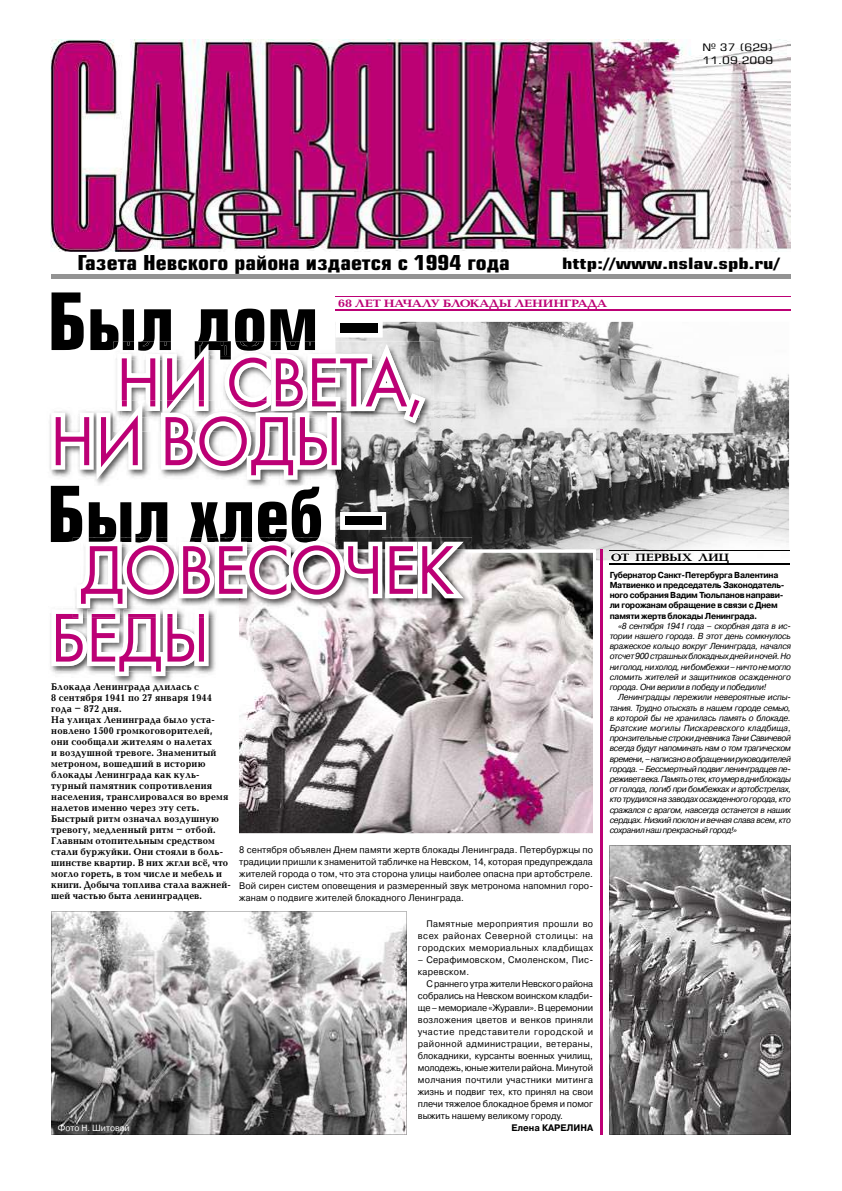
<style>
.page{position:relative;width:842px;height:1191px;background:#fff}
.page>*{position:absolute;margin:0;border:0;box-sizing:border-box;transform-origin:0 0}
.t1{font:700 76.8px "Europe Cond";color:#000;scale:.95 1}
.t2{font:700 75px "Europe Cond";color:#000;scale:.95 1}
.t3{font:72px/58.7px "Futura Book C";color:#bc0075;scale:.95 1}
.t4{font:71.4px "Futura Book C";color:#bc0075;scale:.95 1}
.t5{font:700 20px "Europe Cond";color:#000;scale:1.15 1}
.t6{font:700 15px "Europe Cond";color:#000;scale:1.45 1}
.t7{font:700 11px "Baltica C";letter-spacing:-.01em;color:#bc0075;scale:1.2 1}
.t8{font:700 11px "Baltica C";letter-spacing:-.02em;color:#000;scale:1.2 1}
.t9{font:700 10px/11px "Baltica C";letter-spacing:.02em;color:#000;scale:.95 1}
.t10{font:10px/13px "Europe Cond";color:#000;scale:1.52 1}
.t11{font:9.5px/12px "Pragmatica C";letter-spacing:.01em;color:#000;text-align:justify;scale:.95 1}
.t12{font:9.5px/12px "Pragmatica C";letter-spacing:.03em;color:#000;scale:.95 1}
.t13{font:700 9.5px "Pragmatica C";color:#000;scale:.95 1}
.t14{font:9px "Pragmatica C";color:#fff;scale:.95 1}
.t15{font:italic 8.7px/10.2px "Pragmatica C";letter-spacing:-.035em;color:#000;text-align:justify;scale:.95 1}
.t16{font:700 8.7px/10.2px "Pragmatica C";letter-spacing:-.03em;color:#000;scale:.95 1}
</style>
<div class="page">
<img style="left:51px;top:39px;width:739px;height:212px">
<svg style="left:76px;top:241px;width:436px;height:34px"></svg>
<hr style="left:51px;top:275px;width:740px;height:4px;background:#939393">
<img style="left:731px;top:374px;width:58px;height:169px">
<hr style="left:335px;top:310px;width:456px;height:1px;background:#bc0075">
<hr style="left:335px;top:296px;width:456px;height:1px;background:#bc0075">
<svg style="left:51px;top:911px;width:356px;height:223px"></svg>
<svg style="left:239px;top:676px;width:354px;height:158px;background:#aa9ea3"></svg>
<svg style="left:610px;top:845px;width:181px;height:289px;background:#7f7d7d"></svg>
<img style="left:114px;top:676px;width:58px;height:8px">
<hr style="left:600px;top:549px;width:2px;height:585px;background:#bc0075">
<svg style="left:49px;top:309px;width:682px;height:367px"></svg>
<hr style="left:610px;top:564px;width:180px;height:1px;background:#000">
<hr style="left:610px;top:550px;width:180px;height:1px;background:#000">
<p class="t10" style="left:702px;top:41px;width:48px">№ 37 (629)<br>11.09.2009</p>
<h3 class="t5" style="left:77px;top:249px;width:377px">Газета Невского района издается с 1994 года</h3>
<h3 class="t6" style="left:562px;top:253px;width:152px">http://www.nslav.spb.ru/</h3>
<h1 class="t1" style="left:48px;top:271px;width:352px">Был дом –</h1>
<p class="t7" style="left:338px;top:297px;width:225px">68 ЛЕТ НАЧАЛУ БЛОКАДЫ ЛЕНИНГРАДА</p>
<h3 class="t3" style="left:50px;top:354px;width:398px;text-indent:66px">НИ СВЕТА,<br>НИ ВОДЫ</h3>
<h2 class="t2" style="left:47px;top:465px;width:357px">Был хлеб –</h2>
<h3 class="t4" style="left:80px;top:531px;width:396px">ДОВЕСОЧЕК</h3>
<p class="t8" style="left:611px;top:551px;width:100px">ОТ ПЕРВЫХ ЛИЦ</p>
<p class="t16" style="left:610px;top:570px;width:186px">Губернатор Санкт-Петербурга Валентина Матвиенко и председатель Законодатель&shy;ного собрания Вадим Тюльпанов направи&shy;ли горожанам обращение в связи с Днем памяти жертв блокады Ленинграда.</p>
<p class="t15" style="left:610px;top:621px;width:192px;text-indent:9px">«8 сентября 1941 года – скорбная дата в ис&shy;тории нашего города. В этот день сомкнулось вражеское кольцо вокруг Ленинграда, начался отсчет 900 страшных блокадных дней и ночей. Но ни голод, ни холод, ни бомбежки – ничто не могло сломить жителей и защитников осажденного города. Они верили в победу и победили!</p>
<p class="t15" style="left:610px;top:692px;width:192px;text-indent:9px">Ленинградцы пережили невероятные испы&shy;тания. Трудно отыскать в нашем городе семью, в которой бы не хранилась память о блокаде.<br>Братские могилы Пискаревского кладбища, пронзительные строки дневника Тани Савичевой всегда будут напоминать нам о том трагическом времени, – написано в обращении руководителей города. – Бессмертный подвиг ленинградцев пе&shy;реживет века. Память о тех, кто умер в дни блокады от голода, погиб при бомбежках и артобстрелах, кто трудился на заводах осажденного города, кто сражался с врагом, навсегда останется в наших сердцах. Низкий поклон и вечная слава всем, кто сохранил наш прекрасный город!»</p>
<h3 class="t4" style="left:50px;top:598px;width:170px">БЕДЫ</h3>
<p class="t9" style="left:51px;top:682px;width:190px">Блокада Ленинграда длилась с<br>8 сентября 1941 по 27 января 1944 года – 872 дня.<br>На улицах Ленинграда было уста&shy;новлено 1500 громкоговорителей, они сообщали жителям о налетах<br>и воздушной тревоге. Знаменитый метроном, вошедший в историю блокады Ленинграда как куль&shy;турный памятник сопротивления населения, транслировался во время налетов именно через эту сеть.<br>Быстрый ритм означал воздушную тревогу, медленный ритм – отбой.<br>Главным отопительным средством стали буржуйки. Они стояли в боль&shy;шинстве квартир. В них жгли всё, что могло гореть, в том числе и мебель и книги. Добыча топлива стала важней&shy;шей частью быта ленинградцев.</p>
<p class="t11" style="left:239px;top:843px;width:374px">8 сентября объявлен Днем памяти жертв блокады Ленинграда. Петербуржцы по традиции пришли к знаменитой табличке на Невском, 14, которая предупреждала жителей города о том, что эта сторона улицы наиболее опасна при артобстреле.<br>Вой сирен систем оповещения и размеренный звук метронома напомнил горо&shy;жанам о подвиге жителей блокадного Ленинграда.</p>
<p class="t11" style="left:418px;top:918px;width:186px;text-indent:8px">Памятные мероприятия прошли во всех районах Северной столицы: на городских мемориальных кладбищах</p>
<p class="t12" style="left:418px;top:954px;width:186px">– Серафимовском, Смоленском, Пис&shy;каревском.</p>
<p class="t11" style="left:418px;top:978px;width:186px;text-indent:8px">С раннего утра жители Невского района собрались на Невском воинском кладби&shy;ще – мемориале «Журавли». В церемонии возложения цветов и венков приняли участие представители городской и районной администрации, ветераны, блокадники, курсанты военных училищ, молодежь, юные жители района. Минутой молчания почтили участники митинга жизнь и подвиг тех, кто принял на свои плечи тяжелое блокадное бремя и помог выжить нашему великому городу.</p>
<p class="t13" style="left:512px;top:1122px;width:87px">Елена КАРЕЛИНА</p>
<p class="t14" style="left:58px;top:1122px;width:77px">Фото Н. Шитовой</p>
</div>
